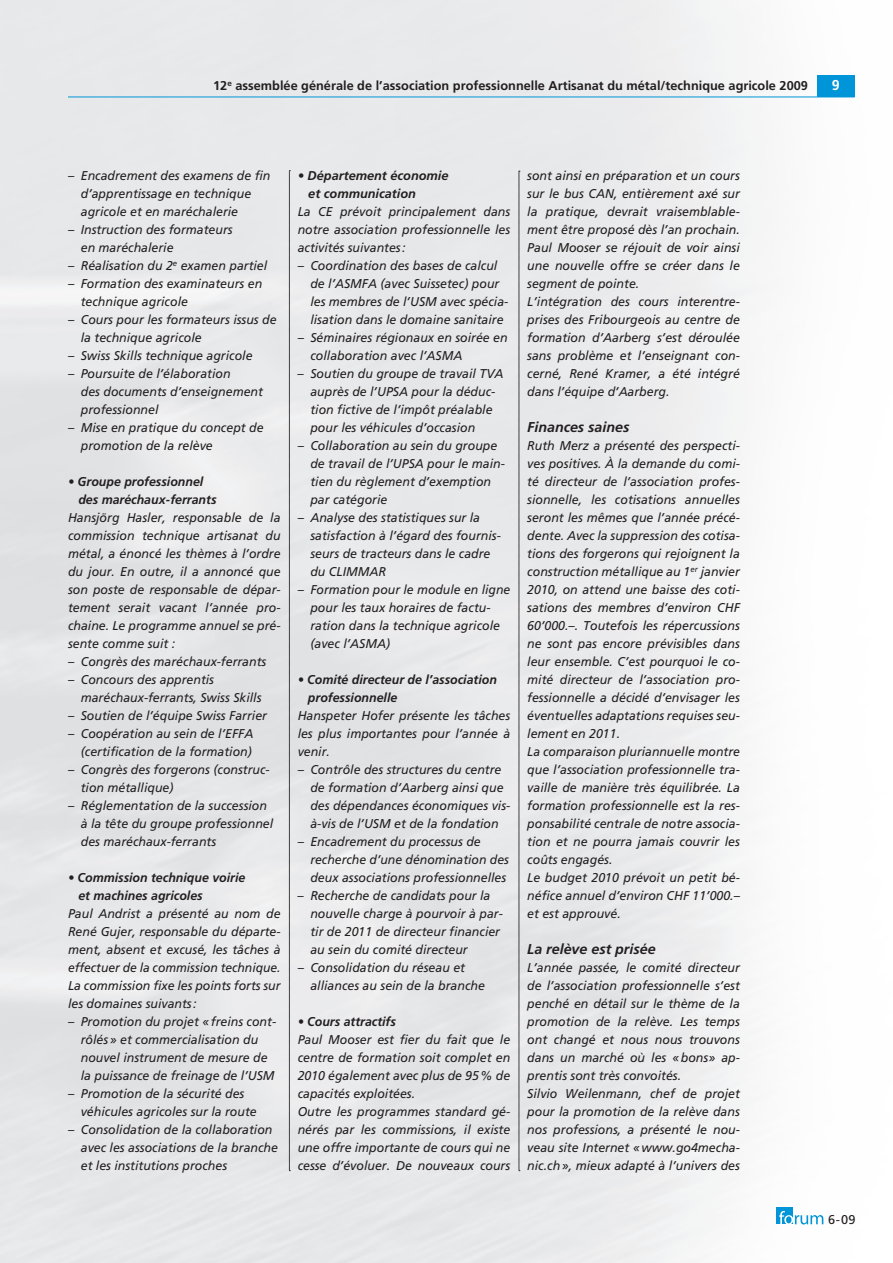
<style>
.page{position:relative;width:893px;height:1263px;background:#fff}
.page>*{position:absolute;margin:0;border:0;box-sizing:border-box;transform-origin:0 0}
.t1{font:italic 700 14.25px "Frutiger";color:#231f20}
.t2{font:700 14.25px "Frutiger";color:#fff}
.t3{font:italic 12.75px/18px "Frutiger";color:#231f20}
.t4{font:italic 700 12.75px/18px "Frutiger";color:#231f20}
.t5{font:700 12.75px "Frutiger";color:#231f20}
.t6{font:12.75px "Frutiger";color:#231f20}
</style>
<div class="page">
<img style="left:0;top:0;width:824px;height:1263px">
<div style="left:817px;top:75px;width:38px;height:22px;background:#0095d9"></div>
<hr style="left:68px;top:97px;width:787px;height:1px;background:#0095d9">
<div style="left:776px;top:1207px;width:17px;height:17px;background:#0095d9"></div>
<svg style="left:779px;top:1211px;width:44px;height:13px"></svg>
<svg style="left:519px;top:171px;width:1px;height:1000px"></svg>
<svg style="left:289px;top:170px;width:1px;height:1001px"></svg>
<p class="t5" style="left:213px;top:78px;width:596px">12<sup>e</sup> assemblée générale de l’association professionnelle Artisanat du métal/technique agricole 2009</p>
<p class="t2" style="left:832px;top:77px;width:9px">9</p>
<p class="t3" style="left:81px;top:167px;width:191px;text-indent:-13px">– Encadrement des examens de fin d’apprentissage en technique agricole et en maréchalerie</p>
<p class="t3" style="left:81px;top:221px;width:153px;text-indent:-13px">– Instruction des formateurs en maréchalerie</p>
<p class="t3" style="left:68px;top:257px;width:201px">– Réalisation du 2<sup>e</sup> examen partiel</p>
<p class="t3" style="left:81px;top:275px;width:183px;text-indent:-13px">– Formation des examinateurs en technique agricole</p>
<p class="t3" style="left:81px;top:311px;width:197px;text-indent:-13px">– Cours pour les formateurs issus de la technique agricole</p>
<p class="t3" style="left:68px;top:347px;width:186px">– Swiss Skills technique agricole</p>
<p class="t3" style="left:81px;top:365px;width:184px;text-indent:-13px">– Poursuite de l’élaboration<br>des documents d’enseignement professionnel</p>
<p class="t3" style="left:81px;top:419px;width:184px;text-indent:-13px">– Mise en pratique du concept de promotion de la relève</p>
<p class="t4" style="left:78px;top:474px;width:140px;text-indent:-10px">• Groupe professionnel des maréchaux-ferrants</p>
<p class="t3" style="left:68px;top:509px;width:214px;text-align:justify">Hansjörg Hasler, responsable de la commission technique artisanat du métal, a énoncé les thèmes à l’ordre du jour. En outre, il a annoncé que son poste de responsable de dépar&shy;tement serait vacant l’année pro&shy;chaine. Le programme annuel se pré&shy;sente comme suit :</p>
<p class="t3" style="left:68px;top:653px;width:200px">– Congrès des maréchaux-ferrants</p>
<p class="t3" style="left:81px;top:671px;width:182px;text-indent:-13px">– Concours des apprentis maréchaux-ferrants, Swiss Skills</p>
<p class="t3" style="left:68px;top:707px;width:201px">– Soutien de l’équipe Swiss Farrier</p>
<p class="t3" style="left:68px;top:725px;width:187px;text-align:right">– Coopération au sein de l’EFFA (certification de la formation)</p>
<p class="t3" style="left:81px;top:761px;width:190px;text-indent:-13px">– Congrès des forgerons (construc&shy;tion métallique)</p>
<p class="t3" style="left:81px;top:797px;width:194px;text-indent:-13px">– Réglementation de la succession à la tête du groupe professionnel des maréchaux-ferrants</p>
<p class="t4" style="left:78px;top:870px;width:168px;text-indent:-10px">• Commission technique voirie et machines agricoles</p>
<p class="t3" style="left:68px;top:905px;width:214px;text-align:justify">Paul Andrist a présenté au nom de René Gujer, responsable du départe&shy;ment, absent et excusé, les tâches à effectuer de la commission technique.<br>La commission fixe les points forts sur les domaines suivants:</p>
<p class="t3" style="left:81px;top:1013px;width:197px;text-indent:-13px">– Promotion du projet «freins cont&shy;rôlés » et commercialisation du nouvel instrument de mesure de la puissance de freinage de l’USM</p>
<p class="t3" style="left:81px;top:1085px;width:177px;text-indent:-13px">– Promotion de la sécurité des véhicules agricoles sur la route</p>
<p class="t3" style="left:81px;top:1121px;width:199px;text-indent:-13px">– Consolidation de la collaboration avec les associations de la branche et les institutions proches</p>
<p class="t4" style="left:308px;top:168px;width:142px;text-indent:-11px">• Département économie et communication</p>
<p class="t3" style="left:298px;top:203px;width:214px;text-align:justify">La CE prévoit principalement dans notre association professionnelle les activités suivantes:</p>
<p class="t3" style="left:310px;top:257px;width:199px;text-indent:-13px">– Coordination des bases de calcul de l’ASMFA (avec Suissetec) pour les membres de l’USM avec spécia&shy;lisation dans le domaine sanitaire</p>
<p class="t3" style="left:310px;top:329px;width:199px;text-indent:-13px">– Séminaires régionaux en soirée en collaboration avec l’ASMA</p>
<p class="t3" style="left:310px;top:365px;width:195px;text-indent:-13px">– Soutien du groupe de travail TVA auprès de l’UPSA pour la déduc&shy;tion fictive de l’impôt préalable pour les véhicules d’occasion</p>
<p class="t3" style="left:310px;top:437px;width:196px;text-indent:-13px">– Collaboration au sein du groupe de travail de l’UPSA pour le main&shy;tien du règlement d’exemption par catégorie</p>
<p class="t3" style="left:310px;top:509px;width:192px;text-indent:-13px">– Analyse des statistiques sur la satisfaction à l’égard des fournis&shy;seurs de tracteurs dans le cadre du CLIMMAR</p>
<p class="t3" style="left:310px;top:581px;width:201px;text-indent:-13px">– Formation pour le module en ligne pour les taux horaires de factu&shy;ration dans la technique agricole (avec l’ASMA)</p>
<p class="t4" style="left:308px;top:672px;width:190px;text-indent:-10px">• Comité directeur de l’association professionnelle</p>
<p class="t3" style="left:298px;top:707px;width:214px;text-align:justify">Hanspeter Hofer présente les tâches les plus importantes pour l’année à venir.</p>
<p class="t3" style="left:310px;top:761px;width:201px;text-indent:-13px">– Contrôle des structures du centre de formation d’Aarberg ainsi que des dépendances économiques vis&shy;à-vis de l’USM et de la fondation</p>
<p class="t3" style="left:310px;top:833px;width:200px;text-indent:-13px">– Encadrement du processus de recherche d’une dénomination des deux associations professionnelles</p>
<p class="t3" style="left:310px;top:887px;width:194px;text-indent:-13px">– Recherche de candidats pour la nouvelle charge à pourvoir à par&shy;tir de 2011 de directeur financier au sein du comité directeur</p>
<p class="t3" style="left:310px;top:959px;width:176px;text-indent:-13px">– Consolidation du réseau et alliances au sein de la branche</p>
<p class="t4" style="left:298px;top:1014px;width:100px">• Cours attractifs</p>
<p class="t3" style="left:298px;top:1031px;width:214px">Paul Mooser est fier du fait que le centre de formation soit complet en 2010 également avec plus de 95% de capacités exploitées.<br>Outre les programmes standard gé&shy;nérés par les commissions, il existe une offre importante de cours qui ne cesse d’évoluer. De nouveaux cours</p>
<p class="t3" style="left:527px;top:167px;width:214px">sont ainsi en préparation et un cours sur le bus CAN, entièrement axé sur la pratique, devrait vraisemblable&shy;ment être proposé dès l’an prochain.<br>Paul Mooser se réjouit de voir ainsi une nouvelle offre se créer dans le segment de pointe.<br>L’intégration des cours interentre&shy;prises des Fribourgeois au centre de formation d’Aarberg s’est déroulée sans problème et l’enseignant con&shy;cerné, René Kramer, a été intégré dans l’équipe d’Aarberg.</p>
<p class="t1" style="left:527px;top:422px;width:104px">Finances saines</p>
<p class="t3" style="left:527px;top:437px;width:214px">Ruth Merz a présenté des perspecti&shy;ves positives. À la demande du comi&shy;té directeur de l’association profes&shy;sionnelle, les cotisations annuelles seront les mêmes que l’année précé&shy;dente. Avec la suppression des cotisa&shy;tions des forgerons qui rejoignent la construction métallique au 1<sup>er</sup> janvier 2010, on attend une baisse des coti&shy;sations des membres d’environ CHF 60’000.–. Toutefois les répercussions ne sont pas encore prévisibles dans leur ensemble. C’est pourquoi le co&shy;mité directeur de l’association pro&shy;fessionnelle a décidé d’envisager les éventuelles adaptations requises seu&shy;lement en 2011.<br>La comparaison pluriannuelle montre que l’association professionnelle tra&shy;vaille de manière très équilibrée. La formation professionnelle est la res&shy;ponsabilité centrale de notre associa&shy;tion et ne pourra jamais couvrir les coûts engagés.<br>Le budget 2010 prévoit un petit bé&shy;néfice annuel d’environ CHF 11’000.– et est approuvé.</p>
<p class="t1" style="left:527px;top:944px;width:130px">La relève est prisée</p>
<p class="t3" style="left:527px;top:959px;width:214px">L’année passée, le comité directeur de l’association professionnelle s’est penché en détail sur le thème de la promotion de la relève. Les temps ont changé et nous nous trouvons dans un marché où les «bons» ap&shy;prentis sont très convoités.<br>Silvio Weilenmann, chef de projet pour la promotion de la relève dans nos professions, a présenté le nou&shy;veau site Internet «www.go4mecha&shy;nic.ch », mieux adapté à l’univers des</p>
<p class="t6" style="left:828px;top:1212px;width:29px">6-09</p>
</div>
